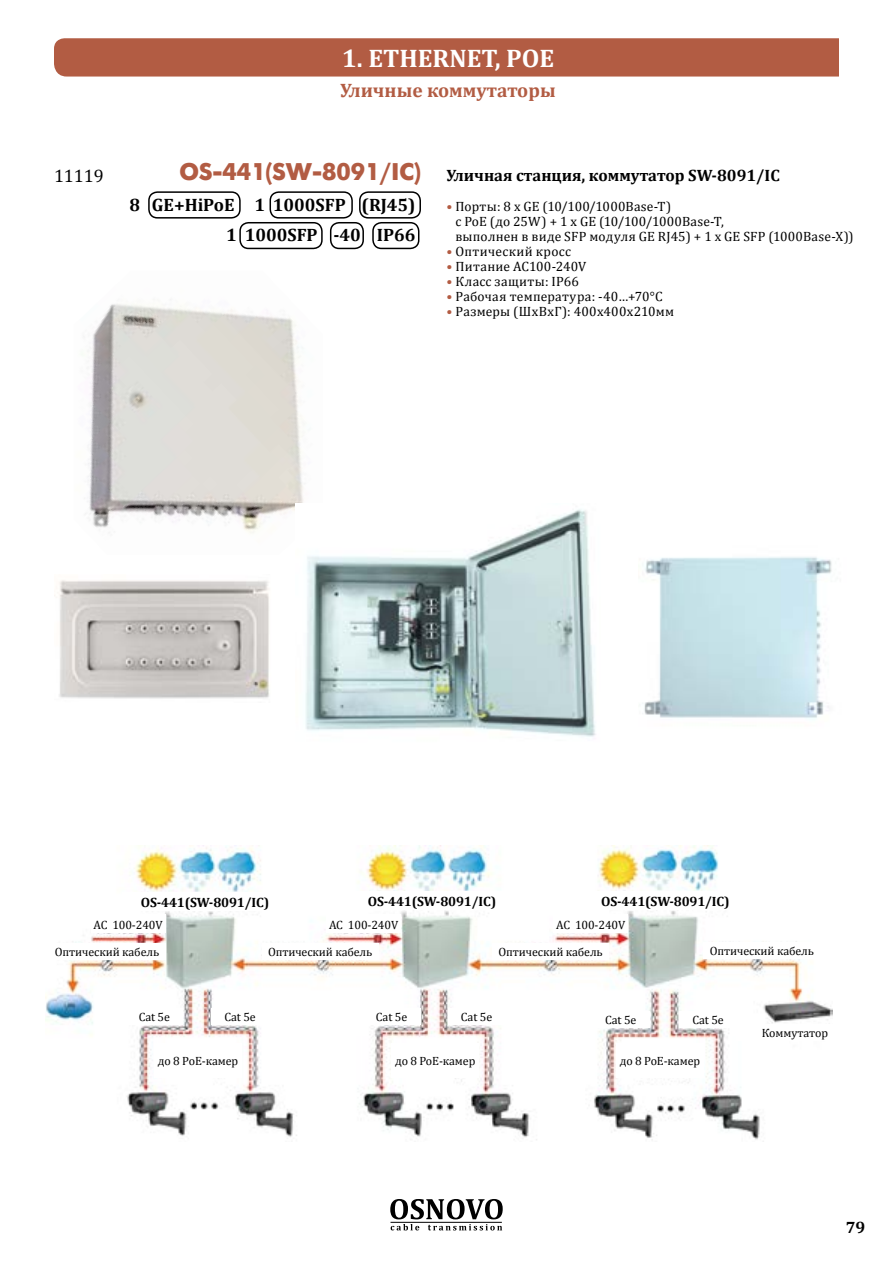
<style>
.page{position:relative;width:893px;height:1263px;background:#fff}
.page>*{position:absolute;margin:0;border:0;box-sizing:border-box;transform-origin:0 0}
.t1{font:700 25.5px "Cambria";color:#fff}
.t2{font:24px "Futuris XCTT";color:#b25c43}
.t3{font:700 19.5px "Cambria";color:#b25c43}
.t4{font:700 18px/30px "Cambria";color:#000;text-align:right}
.t5{font:18px "Cambria";color:#000}
.t6{font:700 16.5px "Cambria";color:#000}
.t7{font:13.5px/15px "Cambria";letter-spacing:.015em;color:#000}
.t8{font:700 13.5px "Cambria";letter-spacing:-.01em;color:#000}
.t9{font:12px "Cambria";letter-spacing:-.01em;color:#000}
.s1{color:#b25c43}
</style>
<div class="page">
<div style="left:54px;top:38px;width:785px;height:39px;background:#b25c43"></div>
<div style="left:148px;top:191px;width:93px;height:28px;border:2px solid #000;border-radius:9px"></div>
<div style="left:359px;top:191px;width:62px;height:28px;border:2px solid #000;border-radius:9px"></div>
<div style="left:270px;top:191px;width:83px;height:28px;border:2px solid #000;border-radius:9px"></div>
<div style="left:330px;top:222px;width:34px;height:27px;border:2px solid #000;border-radius:9px"></div>
<div style="left:372px;top:222px;width:47px;height:27px;border:2px solid #000;border-radius:9px"></div>
<div style="left:239px;top:222px;width:84px;height:27px;border:2px solid #000;border-radius:9px"></div>
<img style="left:45px;top:845px;width:787px;height:295px">
<div style="left:122px;top:892px;width:165px;height:19px;background:#fff"></div>
<div style="left:349px;top:891px;width:165px;height:19px;background:#fff"></div>
<div style="left:583px;top:891px;width:165px;height:19px;background:#fff"></div>
<div style="left:126px;top:1009px;width:57px;height:16px;background:#fff"></div>
<div style="left:212px;top:1009px;width:57px;height:16px;background:#fff"></div>
<div style="left:363px;top:1009px;width:57px;height:16px;background:#fff"></div>
<div style="left:592px;top:1012px;width:57px;height:16px;background:#fff"></div>
<div style="left:679px;top:1012px;width:58px;height:16px;background:#fff"></div>
<div style="left:448px;top:1009px;width:57px;height:16px;background:#fff"></div>
<div style="left:327px;top:914px;width:74px;height:19px;background:#fff"></div>
<div style="left:554px;top:914px;width:74px;height:19px;background:#fff"></div>
<div style="left:91px;top:914px;width:74px;height:19px;background:#fff"></div>
<div style="left:262px;top:944px;width:116px;height:16px;background:#fff"></div>
<div style="left:49px;top:944px;width:116px;height:16px;background:#fff"></div>
<div style="left:492px;top:944px;width:117px;height:16px;background:#fff"></div>
<div style="left:704px;top:942px;width:116px;height:16px;background:#fff"></div>
<div style="left:737px;top:1024px;width:116px;height:16px;background:#fff"></div>
<div style="left:154px;top:1043px;width:88px;height:34px;background:#fff"></div>
<div style="left:392px;top:1043px;width:87px;height:34px;background:#fff"></div>
<div style="left:616px;top:1043px;width:88px;height:34px;background:#fff"></div>
<img style="left:85px;top:304px;width:218px;height:229px">
<img style="left:296px;top:503px;width:300px;height:234px">
<img style="left:54px;top:580px;width:215px;height:119px">
<img style="left:644px;top:557px;width:188px;height:162px">
<svg style="left:390px;top:1199px;width:113px;height:31px"></svg>
<hr style="left:390px;top:1222px;width:112px;height:1px;background:#000">
<h1 class="t1" style="left:342px;top:40px;width:214px">1. ETHERNET, POE</h1>
<h3 class="t3" style="left:340px;top:76px;width:217px">Уличные коммутаторы</h3>
<h2 class="t2" style="left:179px;top:159px;width:243px">OS-441(SW-8091/IC)</h2>
<h3 class="t4" style="left:129px;top:189px;width:288px">8 GE+HiPoE 1 1000SFP (RJ45)<br>1 1000SFP -40 IP66</h3>
<h3 class="t5" style="left:54px;top:166px;width:51px">11119</h3>
<p class="t6" style="left:446px;top:164px;width:335px">Уличная станция, коммутатор SW-8091/IC</p>
<p class="t7" style="left:455px;top:199px;width:400px;text-indent:-9px"><span class="s1">•</span> Порты: 8 x GE (10/100/1000Base-T)<br>с PoE (до 25W) + 1 x GE (10/100/1000Base-T,<br>выполнен в виде SFP модуля GE RJ45) + 1 x GE SFP (1000Base-X))</p>
<p class="t7" style="left:446px;top:244px;width:126px"><span class="s1">•</span> Оптический кросс</p>
<p class="t7" style="left:446px;top:259px;width:141px"><span class="s1">•</span> Питание AC100-240V</p>
<p class="t7" style="left:446px;top:274px;width:134px"><span class="s1">•</span> Класс защиты: IP66</p>
<p class="t7" style="left:446px;top:289px;width:218px"><span class="s1">•</span> Рабочая температура: -40…+70°С</p>
<p class="t7" style="left:446px;top:304px;width:229px"><span class="s1">•</span> Размеры (ШхВхГ): 400х400х210мм</p>
<p class="t8" style="left:141px;top:893px;width:130px">OS-441(SW-8091/IC)</p>
<p class="t8" style="left:368px;top:891px;width:130px">OS-441(SW-8091/IC)</p>
<p class="t8" style="left:601px;top:891px;width:130px">OS-441(SW-8091/IC)</p>
<p class="t9" style="left:94px;top:917px;width:71px">AC 100-240V</p>
<p class="t9" style="left:329px;top:917px;width:71px">AC 100-240V</p>
<p class="t9" style="left:556px;top:917px;width:71px">AC 100-240V</p>
<p class="t9" style="left:55px;top:945px;width:106px">Оптический кабель</p>
<p class="t9" style="left:268px;top:945px;width:106px">Оптический кабель</p>
<p class="t9" style="left:498px;top:945px;width:106px">Оптический кабель</p>
<p class="t9" style="left:710px;top:944px;width:106px">Оптический кабель</p>
<p class="t9" style="left:139px;top:1010px;width:33px">Cat 5e</p>
<p class="t9" style="left:225px;top:1010px;width:33px">Cat 5e</p>
<p class="t9" style="left:376px;top:1010px;width:33px">Cat 5e</p>
<p class="t9" style="left:461px;top:1010px;width:33px">Cat 5e</p>
<p class="t9" style="left:605px;top:1013px;width:33px">Cat 5e</p>
<p class="t9" style="left:692px;top:1013px;width:33px">Cat 5e</p>
<p class="t9" style="left:158px;top:1054px;width:82px">до 8 PoE-камер</p>
<p class="t9" style="left:395px;top:1054px;width:82px">до 8 PoE-камер</p>
<p class="t9" style="left:620px;top:1054px;width:82px">до 8 PoE-камер</p>
<p class="t9" style="left:762px;top:1026px;width:68px">Коммутатор</p>
<p class="t6" style="left:846px;top:1215px;width:21px">79</p>
</div>
